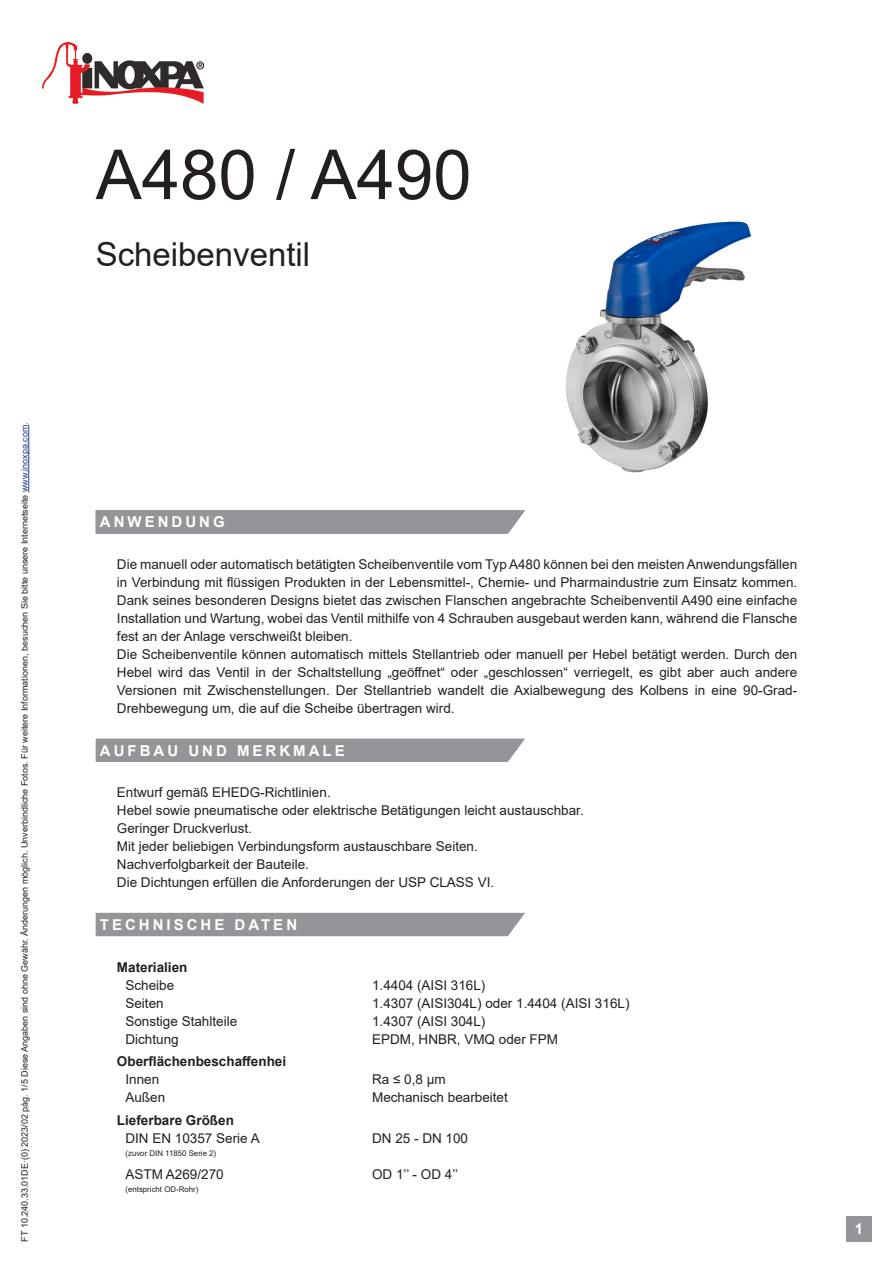
<style>
.page{position:relative;width:893px;height:1263px;background:#fff}
.page>*{position:absolute;margin:0;border:0;box-sizing:border-box;transform-origin:0 0}
.t1{font:69px "Arial";color:#231f20}
.t2{font:33px "Arial";color:#231f20}
.t3{font:700 15px "Arial";letter-spacing:.2em;color:#fff}
.t4{font:13.5px/18px "Arial";color:#231f20;text-align:justify}
.t5{font:700 13.5px "Arial";color:#231f20}
.t6{font:9px "Arial";color:#231f20}
.t7{font:7.8px "Arial";color:#231f20}
.s1{color:#253f8e}
</style>
<div class="page">
<img style="left:43px;top:43px;width:161px;height:60px">
<hr style="left:28px;top:425px;width:1px;height:67px;background:#253f8e">
<div style="left:846px;top:1216px;width:26px;height:26px;background:#939598"></div>
<svg style="left:96px;top:510px;width:429px;height:24px;background:#95979a"></svg>
<div style="left:96px;top:738px;width:429px;height:24px;background:#939598"></div>
<div style="left:96px;top:913px;width:429px;height:23px;background:#939598"></div>
<img style="left:565px;top:221px;width:187px;height:252px">
<p class="t6" style="left:18px;top:1242px;width:821px;rotate:-90deg">FT 10.240.33.01DE·(0) 2023/02 pàg. 1/5 Diese Angaben sind ohne Gewähr. Änderungen möglich. Unverbindliche Fotos. Für weitere Informationen, besuchen Sie bitte unsere Internetseite <span class="s1">www.inoxpa.com</span>.</p>
<p class="t1" style="left:96px;top:127px;width:377px">A480 / A490</p>
<p class="t2" style="left:96px;top:231px;width:216px">Scheibenventil</p>
<p class="t3" style="left:100px;top:512px;width:126px">ANWENDUNG</p>
<p class="t4" style="left:117px;top:555px;width:682px">Die manuell oder automatisch betätigten Scheibenventile vom Typ A480 können bei den meisten Anwendungsfällen in Verbindung mit flüssigen Produkten in der Lebensmittel-, Chemie- und Pharmaindustrie zum Einsatz kommen.<br>Dank seines besonderen Designs bietet das zwischen Flanschen angebrachte Scheibenventil A490 eine einfache Installation und Wartung, wobei das Ventil mithilfe von 4 Schrauben ausgebaut werden kann, während die Flansche fest an der Anlage verschweißt bleiben.</p>
<p class="t4" style="left:117px;top:645px;width:682px">Die Scheibenventile können automatisch mittels Stellantrieb oder manuell per Hebel betätigt werden. Durch den Hebel wird das Ventil in der Schaltstellung „geöffnet“ oder „geschlossen“ verriegelt, es gibt aber auch andere Versionen mit Zwischenstellungen. Der Stellantrieb wandelt die Axialbewegung des Kolbens in eine 90-Grad-Drehbewegung um, die auf die Scheibe übertragen wird.</p>
<p class="t3" style="left:100px;top:740px;width:246px">AUFBAU UND MERKMALE</p>
<p class="t4" style="left:117px;top:783px;width:215px">Entwurf gemäß EHEDG-Richtlinien.</p>
<p class="t4" style="left:117px;top:801px;width:468px">Hebel sowie pneumatische oder elektrische Betätigungen leicht austauschbar.</p>
<p class="t4" style="left:117px;top:819px;width:137px">Geringer Druckverlust.</p>
<p class="t4" style="left:117px;top:837px;width:362px">Mit jeder beliebigen Verbindungsform austauschbare Seiten.</p>
<p class="t4" style="left:117px;top:855px;width:194px">Nachverfolgbarkeit der Bauteile.</p>
<p class="t4" style="left:117px;top:873px;width:379px">Die Dichtungen erfüllen die Anforderungen der USP CLASS VI.</p>
<p class="t3" style="left:100px;top:914px;width:199px">TECHNISCHE DATEN</p>
<p class="t5" style="left:117px;top:957px;width:72px">Materialien</p>
<p class="t4" style="left:125px;top:976px;width:50px">Scheibe</p>
<p class="t4" style="left:372px;top:976px;width:115px">1.4404 (AISI 316L)</p>
<p class="t4" style="left:125px;top:994px;width:40px">Seiten</p>
<p class="t4" style="left:372px;top:994px;width:259px">1.4307 (AISI304L) oder 1.4404 (AISI 316L)</p>
<p class="t4" style="left:125px;top:1012px;width:113px">Sonstige Stahlteile</p>
<p class="t4" style="left:372px;top:1012px;width:115px">1.4307 (AISI 304L)</p>
<p class="t4" style="left:125px;top:1030px;width:55px">Dichtung</p>
<p class="t4" style="left:372px;top:1030px;width:188px">EPDM, HNBR, VMQ oder FPM</p>
<p class="t5" style="left:117px;top:1052px;width:171px">Oberflächenbeschaffenhei</p>
<p class="t4" style="left:125px;top:1070px;width:35px">Innen</p>
<p class="t4" style="left:372px;top:1070px;width:75px">Ra ≤ 0,8 µm</p>
<p class="t4" style="left:125px;top:1088px;width:41px">Außen</p>
<p class="t4" style="left:372px;top:1088px;width:137px">Mechanisch bearbeitet</p>
<p class="t5" style="left:117px;top:1110px;width:119px">Lieferbare Größen</p>
<p class="t4" style="left:125px;top:1129px;width:136px">DIN EN 10357 Serie A</p>
<p class="t4" style="left:372px;top:1129px;width:98px">DN 25 - DN 100</p>
<p class="t7" style="left:125px;top:1148px;width:92px">(zuvor DIN 11850 Serie 2)</p>
<p class="t4" style="left:125px;top:1165px;width:100px">ASTM A269/270</p>
<p class="t4" style="left:372px;top:1165px;width:88px">OD 1’’ - OD 4’’</p>
<p class="t7" style="left:125px;top:1184px;width:75px">(entspricht OD-Rohr)</p>
<p class="t3" style="left:855px;top:1218px;width:10px">1</p>
</div>
